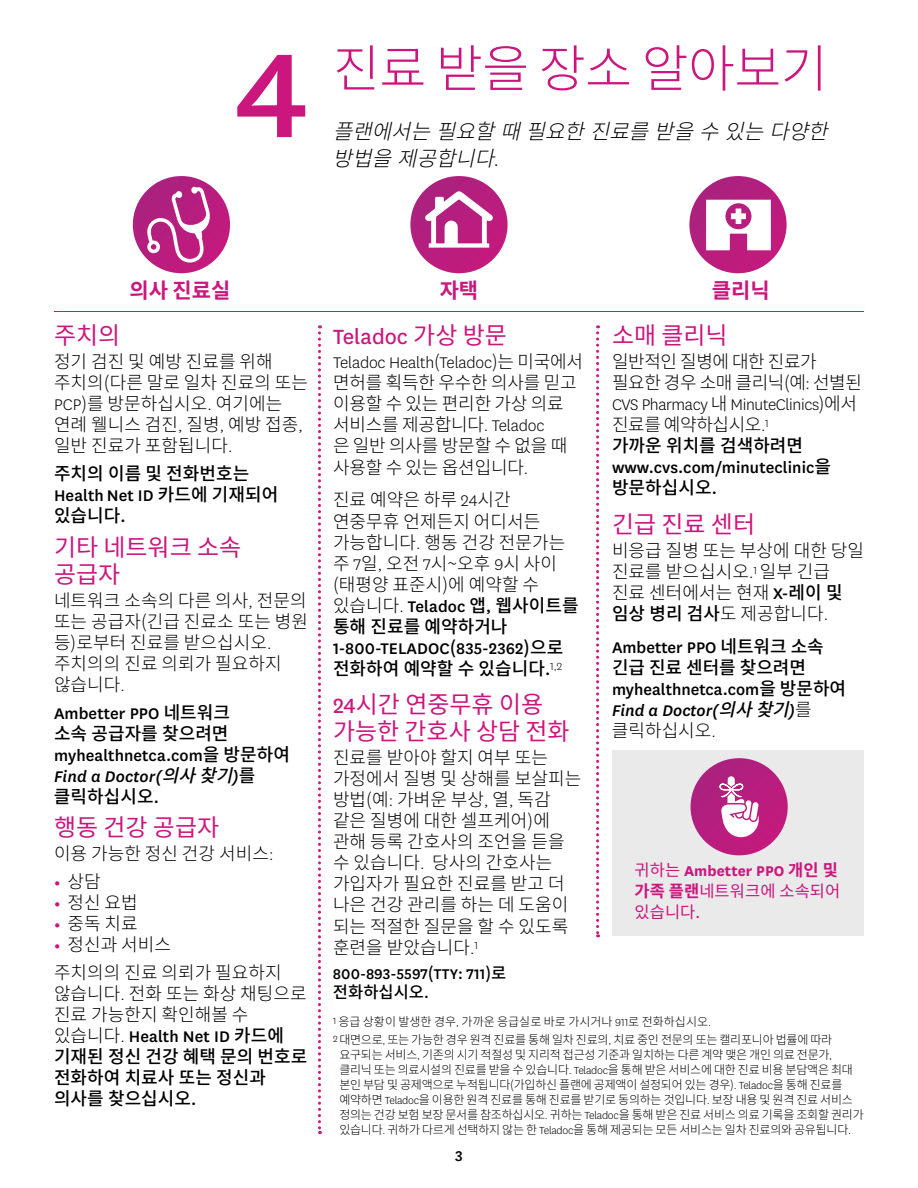
<style>
.page{position:relative;width:918px;height:1188px;background:#fff}
.page>*{position:absolute;margin:0;border:0;box-sizing:border-box;transform-origin:0 0}
.t1{font:500 139.5px "Centene Sans";color:#cb167d}
.t2{font:300 51px "Noto Sans CJ Kkr";letter-spacing:-.01em;color:#cb167d}
.t3{font:24px/27px "Noto Sans CJ Kkr";color:#cb167d}
.t4{font:24px "Centene Sans";color:#cb167d}
.t5{font:italic 300 21px/27px "Noto Sans CJ Kkr";color:#000}
.t6{font:700 21px "Noto Sans CJ Kkr";color:#cb167d}
.t7{font:300 18px/21px "Noto Sans CJ Kkr";letter-spacing:.005em;color:#000}
.t8{font:500 18px/21px "Centene Sans";letter-spacing:.005em;color:#000}
.t9{font:300 18px/21px "Noto Sans CJ Kkr";letter-spacing:-.02em;color:#000}
.t10{font:500 18px/21px "Noto Sans CJ Kkr";letter-spacing:.005em;color:#000}
.t11{font:16.5px/21px "Noto Sans CJ Kkr";letter-spacing:.005em;color:#cb167d}
.t12{font:500 16.5px/19.8px "Centene Sans";color:#000}
.t13{font:300 12px/15px "Noto Sans CJ Kkr";letter-spacing:-.02em;color:#000}
.t14{font:300 12px "Noto Sans CJ Kkr";color:#000}
.s1{font-family:"Centene Sans"}
.s2{font-family:"Noto Sans CJ Kkr"}
.s3{font-style:italic}
.s4{font-family:"Noto Sans CJ Kkr";font-style:italic}
.s5{font-family:"Centene Sans";font-weight:700;color:#cb167d}
.s6{font-family:"Centene Sans";font-weight:500}
.s7{font-weight:500}
.s8{font-family:"Noto Sans CJ Kkr";font-weight:300}
.s9{font-weight:300}
.s10{font-family:"Centene Sans";font-weight:700}
.s11{font-weight:700}
</style>
<div class="page">
<svg style="left:318px;top:325px;width:3px;height:809px"></svg>
<svg style="left:596px;top:325px;width:3px;height:612px"></svg>
<div style="left:612px;top:750px;width:252px;height:186px;background:#eaeaeb"></div>
<hr style="left:54px;top:311px;width:810px;height:1px;background:#cb167d">
<svg style="left:410px;top:176px;width:98px;height:97px;background:#ba2280"></svg>
<svg style="left:425px;top:191px;width:68px;height:57px"></svg>
<svg style="left:133px;top:176px;width:97px;height:97px;background:#b81f7e"></svg>
<svg style="left:147px;top:187px;width:64px;height:76px"></svg>
<svg style="left:689px;top:176px;width:98px;height:97px;background:#b92381"></svg>
<svg style="left:706px;top:200px;width:65px;height:50px"></svg>
<div style="left:691px;top:758px;width:97px;height:97px;background:#b81e7e;border-radius:49px"></div>
<svg style="left:719px;top:776px;width:40px;height:61px"></svg>
<h2 class="t1" style="left:235px;top:0;width:76px">4</h2>
<h2 class="t2" style="left:333px;top:40px;width:496px">진료 받을 장소 알아보기</h2>
<p class="t5" style="left:333px;top:118px;width:509px">플랜에서는필요할때필요한진료를받을수있는다양한 방법을제공합니다<span class="s1">.</span></p>
<h3 class="t6" style="left:129px;top:279px;width:103px">의사 진료실</h3>
<h4 class="t3" style="left:54px;top:323px;width:68px">주치의</h4>
<p class="t7" style="left:54px;top:352px;width:256px">정기 검진 및 예방 진료를 위해 주치의(다른 말로 일차 진료의 또는<br><span class="s1">PCP</span>)를 방문하십시오<span class="s1">.</span> 여기에는 연례 웰니스 검진<span class="s1">,</span> 질병<span class="s1">,</span> 예방 접종<span class="s1">, </span>일반 진료가 포함됩니다<span class="s1">.</span></p>
<p class="t10" style="left:54px;top:464px;width:226px">주치의 이름 및 전화번호는<br><span class="s1">Health Net ID</span> 카드에 기재되어 있습니다<span class="s1">.</span></p>
<h4 class="t3" style="left:54px;top:534px;width:189px">기타 네트워크 소속 공급자</h4>
<p class="t7" style="left:54px;top:590px;width:256px">네트워크 소속의 다른 의사<span class="s1">,</span> 전문의 또는 공급자(긴급 진료소 또는 병원 등)로부터 진료를 받으십시오<span class="s1">. </span>주치의의 진료 의뢰가 필요하지 않습니다<span class="s1">.</span></p>
<p class="t8" style="left:54px;top:702px;width:238px">Ambetter PPO <span class="s2">네트워크<br>소속 공급자를 찾으려면 </span>myhealthnetca.com<span class="s2">을 방문하여<br></span><span class="s3">Find a Doctor(</span><span class="s4">의사찾기</span><span class="s3">)</span><span class="s2">를 클릭하십시오</span>.</p>
<h4 class="t3" style="left:54px;top:815px;width:167px">행동 건강 공급자</h4>
<p class="t7" style="left:54px;top:844px;width:221px">이용 가능한 정신 건강 서비스<span class="s1">:</span></p>
<p class="t7" style="left:54px;top:872px;width:48px"><span class="s5">•</span> 상담</p>
<p class="t7" style="left:54px;top:893px;width:85px"><span class="s5">•</span> 정신 요법</p>
<p class="t7" style="left:54px;top:914px;width:85px"><span class="s5">•</span> 중독 치료</p>
<p class="t7" style="left:54px;top:935px;width:119px"><span class="s5">•</span> 정신과 서비스</p>
<p class="t7" style="left:54px;top:962px;width:255px">주치의의 진료 의뢰가 필요하지 않습니다<span class="s1">.</span> 전화 또는 화상 채팅으로 진료 가능한지 확인해볼 수 있습니다<span class="s1">.</span> <span class="s6">Health Net ID</span> <span class="s7">카드에 기재된 정신 건강 혜택 문의 번호로 전화하여 치료사 또는 정신과 의사를 찾으십시오</span><span class="s6">.</span></p>
<h3 class="t6" style="left:440px;top:279px;width:40px">자택</h3>
<h4 class="t4" style="left:333px;top:321px;width:175px">Teladoc <span class="s2">가상 방문</span></h4>
<p class="t7" style="left:333px;top:352px;width:252px"><span class="s1">Teladoc Health</span>(<span class="s1">Teladoc</span>)는 미국에서 면허를 획득한 우수한 의사를 믿고 이용할 수 있는 편리한 가상 의료 서비스를 제공합니다<span class="s1">. Teladoc </span>은일반의사를방문할수없을때 사용할 수 있는 옵션입니다<span class="s1">.</span></p>
<p class="t7" style="left:333px;top:490px;width:247px">진료 예약은 하루 <span class="s1">24</span>시간 연중무휴 언제든지 어디서든 가능합니다<span class="s1">.</span> 행동 건강 전문가는 주 <span class="s1">7</span>일<span class="s1">,</span> 오전 <span class="s1">7</span>시~오후 <span class="s1">9</span>시 사이 (태평양 표준시)에 예약할 수 있습니다<span class="s1">.</span> <span class="s6">Teladoc</span> <span class="s7">앱</span><span class="s6">,</span> <span class="s7">웹사이트를 통해 진료를 예약하거나<br></span><span class="s6">1-800-TELADOC</span><span class="s7">(</span><span class="s6">835-2362</span><span class="s7">)으로 전화하여 예약할 수 있습니다</span><span class="s6">.</span><sup>1,2</sup></p>
<h4 class="t3" style="left:333px;top:692px;width:238px"><span class="s1">24</span>시간 연중무휴 이용 가능한 간호사 상담 전화</h4>
<p class="t7" style="left:333px;top:748px;width:250px">진료를 받아야 할지 여부 또는 가정에서 질병 및 상해를 보살피는 방법(예<span class="s1">:</span> 가벼운 부상<span class="s1">,</span> 열<span class="s1">,</span> 독감 같은 질병에 대한 셀프케어)에 관해 등록 간호사의 조언을 듣을 수 있습니다<span class="s1">.</span> 당사의 간호사는 가입자가 필요한 진료를 받고 더 나은 건강 관리를 하는 데 도움이 되는 적절한 질문을 할 수 있도록 훈련을 받았습니다<span class="s1">.</span><sup>1</sup></p>
<p class="t12" style="left:333px;top:963px;width:175px">800-893-5597<span class="s2">(</span>TTY: 711<span class="s2">)로 전화하십시오</span>.</p>
<h3 class="t6" style="left:712px;top:279px;width:59px">클리닉</h3>
<h4 class="t3" style="left:612px;top:323px;width:117px">소매 클리닉</h4>
<p class="t9" style="left:612px;top:352px;width:252px">일반적인 질병에 대한 진료가 필요한 경우 소매 클리닉(예<span class="s1">:</span> 선별된<br><span class="s1">CVS Pharmacy</span> 내 <span class="s1">MinuteClinics</span>)에서 진료를 예약하십시오<span class="s1">.</span><sup>1</sup></p>
<p class="t8" style="left:612px;top:435px;width:221px"><span class="s2">가까운 위치를 검색하려면 </span>www.cvs.com/minuteclinic<span class="s2">을 방문하십시오</span>.</p>
<h4 class="t3" style="left:612px;top:512px;width:145px">긴급 진료 센터</h4>
<p class="t7" style="left:612px;top:541px;width:253px">비응급 질병 또는 부상에 대한 당일 진료를 받으십시오<span class="s1">.</span><sup>1</sup> 일부 긴급 진료 센터에서는 현재 <span class="s6">X-</span><span class="s7">레이 및 임상 병리 검사</span>도 제공합니다<span class="s1">.</span></p>
<p class="t8" style="left:612px;top:636px;width:236px">Ambetter PPO <span class="s2">네트워크 소속 긴급 진료 센터를 찾으려면 </span>myhealthnetca.com<span class="s2">을 방문하여<br></span><span class="s3">Find a Doctor(</span><span class="s4">의사찾기</span><span class="s3">)</span><span class="s8">를 클릭하십시오</span><span class="s9">.</span></p>
<p class="t11" style="left:634px;top:859px;width:207px">귀하는 <span class="s10">Ambetter PPO</span> <span class="s11">개인 및 가족 플랜</span>네트워크에 소속되어 있습니다<span class="s1">.</span></p>
<p class="t14" style="left:333px;top:1015px;width:380px"><sup>1</sup> 응급 상황이 발생한 경우<span class="s1">,</span> 가까운 응급실로 바로 가시거나 <span class="s1">911</span>로 전화하십시오<span class="s1">.</span></p>
<p class="t13" style="left:339px;top:1032px;width:526px;text-indent:-6px"><sup>2</sup> 대면으로<span class="s1">,</span> 또는 가능한 경우 원격 진료를 통해 일차 진료의<span class="s1">,</span> 치료 중인 전문의 또는 캘리포니아 법률에 따라 요구되는 서비스<span class="s1">,</span> 기존의 시기 적절성 및 지리적 접근성 기준과 일치하는 다른 계약 맺은 개인 의료 전문가<span class="s1">, </span>클리닉 또는 의료시설의 진료를 받을 수 있습니다<span class="s1">. Teladoc</span>을 통해 받은 서비스에 대한 진료 비용 분담액은 최대 본인 부담 및 공제액으로 누적됩니다(가입하신 플랜에 공제액이 설정되어 있는 경우)<span class="s1">. Teladoc</span>을 통해 진료를 예약하면 <span class="s1">Teladoc</span>을 이용한 원격 진료를 통해 진료를 받기로 동의하는 것입니다<span class="s1">.</span> 보장 내용 및 원격 진료 서비스 정의는 건강 보험 보장 문서를 참조하십시오<span class="s1">.</span> 귀하는 <span class="s1">Teladoc</span>을 통해 받은 진료 서비스 의료 기록을 조회할 권리가 있습니다<span class="s1">.</span> 귀하가 다르게 선택하지 않는 한 <span class="s1">Teladoc</span>을 통해 제공되는 모든 서비스는 일차 진료의와 공유됩니다<span class="s1">.</span></p>
<p class="t12" style="left:455px;top:1145px;width:9px">3</p>
</div>
